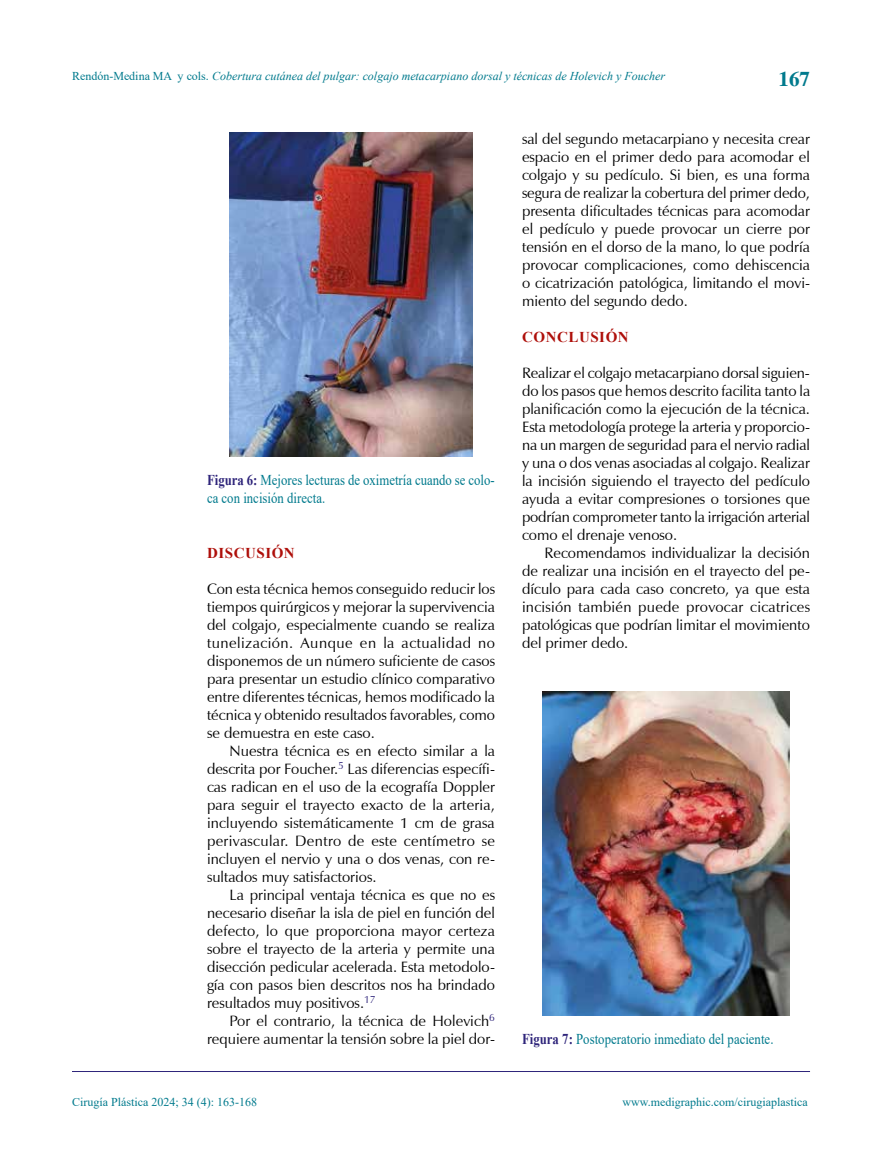
<style>
.page{position:relative;width:893px;height:1170px;background:#fff}
.page>*{position:absolute;margin:0;border:0;box-sizing:border-box;transform-origin:0 0}
.t1{font:700 21px "Times";color:#007a8d}
.t2{font:15px/18px "Zapf Humanist 601 BT";color:#000;text-align:justify}
.t3{font:15px/18px "Times New Roman";color:#007a8d;scale:.85 1}
.t4{font:700 15px "Times New Roman";letter-spacing:.035em;color:#ae0f0a}
.t5{font:italic 12px "Times New Roman";color:#007a8d}
.t6{font:12px "Times New Roman";color:#007a8d}
.s1{font-style:normal}
.s2{font-weight:700;color:#2e247a}
</style>
<div class="page">
<hr style="left:72px;top:1071px;width:738px;height:1px;background:#2e247a">
<img style="left:542px;top:692px;width:248px;height:323px">
<img style="left:229px;top:132px;width:244px;height:324px">
<p class="t5" style="left:72px;top:68px;width:595px"><span class="s1">Rendón-Medina MA y cols.</span> Cobertura cutánea del pulgar: colgajo metacarpiano dorsal y técnicas de Holevich y Foucher</p>
<h1 class="t1" style="left:778px;top:67px;width:33px">167</h1>
<p class="t3" style="left:207px;top:470px;width:340px"><span class="s2">Figura 6:</span> Mejores lecturas de oximetría cuando se colo&shy;ca con incisión directa.</p>
<p class="t4" style="left:207px;top:542px;width:89px">DISCUSIÓN</p>
<p class="t2" style="left:207px;top:579px;width:290px">Con esta técnica hemos conseguido reducir los tiempos quirúrgicos y mejorar la supervivencia del colgajo, especialmente cuando se realiza tunelización. Aunque en la actualidad no disponemos de un número suficiente de casos para presentar un estudio clínico comparativo entre diferentes técnicas, hemos modificado la técnica y obtenido resultados favorables, como se demuestra en este caso.</p>
<p class="t2" style="left:207px;top:741px;width:290px;text-indent:22px">Nuestra técnica es en efecto similar a la descrita por Foucher.<sup>5</sup> Las diferencias específi&shy;cas radican en el uso de la ecografía Doppler para seguir el trayecto exacto de la arteria, incluyendo sistemáticamente 1 cm de grasa perivascular. Dentro de este centímetro se incluyen el nervio y una o dos venas, con re&shy;sultados muy satisfactorios.</p>
<p class="t2" style="left:207px;top:885px;width:290px;text-indent:22px">La principal ventaja técnica es que no es necesario diseñar la isla de piel en función del defecto, lo que proporciona mayor certeza sobre el trayecto de la arteria y permite una disección pedicular acelerada. Esta metodolo&shy;gía con pasos bien descritos nos ha brindado resultados muy positivos.<sup>17</sup></p>
<p class="t2" style="left:207px;top:1011px;width:290px;text-align:right">Por el contrario, la técnica de Holevich<sup>6 </sup>requiere aumentar la tensión sobre la piel dor-</p>
<p class="t2" style="left:522px;top:129px;width:290px">sal del segundo metacarpiano y necesita crear espacio en el primer dedo para acomodar el colgajo y su pedículo. Si bien, es una forma segura de realizar la cobertura del primer dedo, presenta dificultades técnicas para acomodar el pedículo y puede provocar un cierre por tensión en el dorso de la mano, lo que podría provocar complicaciones, como dehiscencia o cicatrización patológica, limitando el movi&shy;miento del segundo dedo.</p>
<p class="t4" style="left:522px;top:326px;width:108px">CONCLUSIÓN</p>
<p class="t2" style="left:522px;top:363px;width:290px">Realizar el colgajo metacarpiano dorsal siguien&shy;do los pasos que hemos descrito facilita tanto la planificación como la ejecución de la técnica.<br>Esta metodología protege la arteria y proporcio&shy;na un margen de seguridad para el nervio radial y una o dos venas asociadas al colgajo. Realizar la incisión siguiendo el trayecto del pedículo ayuda a evitar compresiones o torsiones que podrían comprometer tanto la irrigación arterial como el drenaje venoso.</p>
<p class="t2" style="left:522px;top:543px;width:290px;text-indent:22px">Recomendamos individualizar la decisión de realizar una incisión en el trayecto del pe&shy;dículo para cada caso concreto, ya que esta incisión también puede provocar cicatrices patológicas que podrían limitar el movimiento del primer dedo.</p>
<p class="t3" style="left:522px;top:1029px;width:297px"><span class="s2">Figura 7:</span> Postoperatorio inmediato del paciente.</p>
<p class="t6" style="left:72px;top:1093px;width:186px">Cirugía Plástica 2024; 34 (4): 163-168</p>
<p class="t6" style="left:622px;top:1093px;width:187px">www.medigraphic.com/cirugiaplastica</p>
</div>
